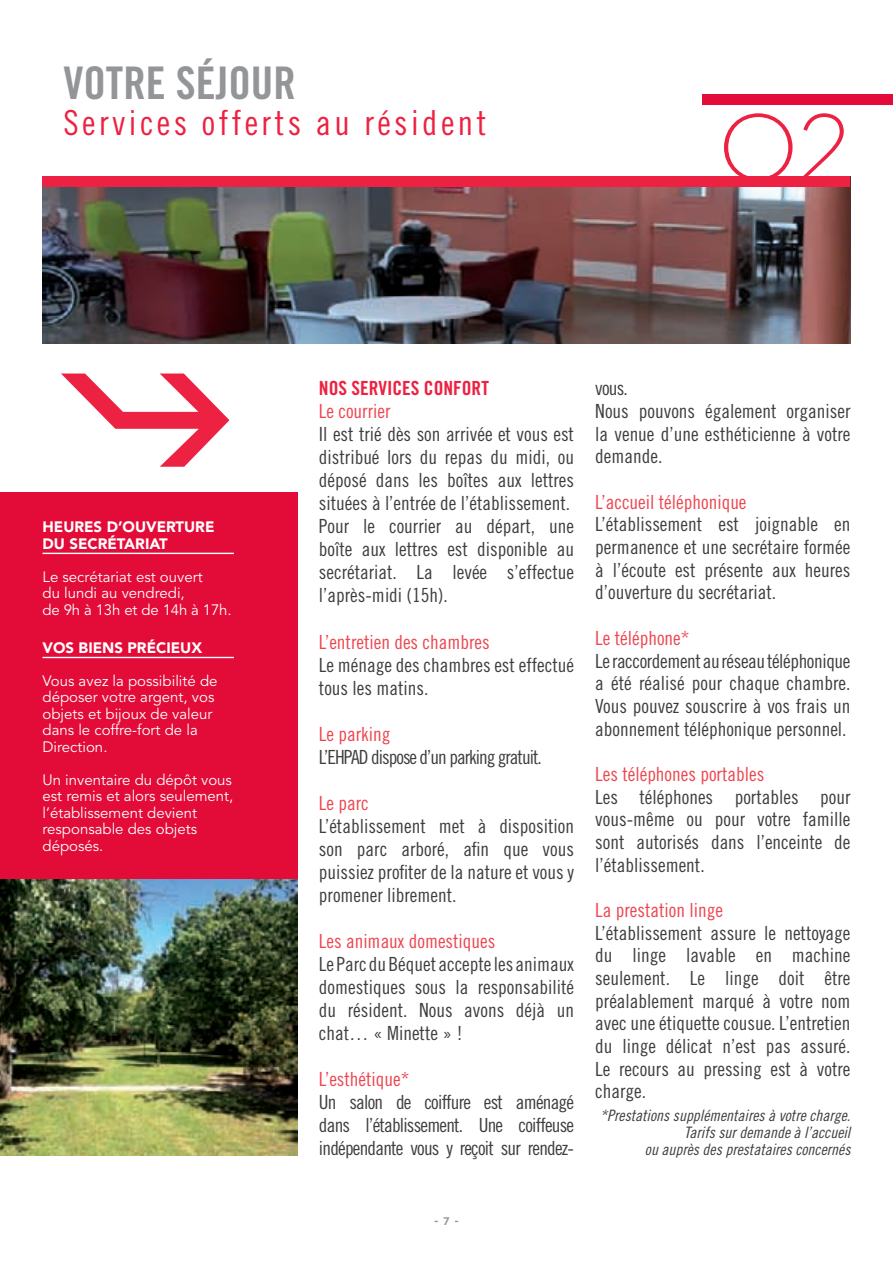
<style>
.page{position:relative;width:893px;height:1263px;background:#fff}
.page>*{position:absolute;margin:0;border:0;box-sizing:border-box;transform-origin:0 0}
.t1{font:300 132.3px "Neutra Disp";color:#ed2141}
.t2{font:45px "Trade Gothic LT Std Bd Cn 20";color:#939598}
.t3{font:34.5px "Trade Gothic LT Std Cn 18";letter-spacing:.1em;color:#ed2141}
.t4{font:19.5px/22.6px "Trade Gothic LT Std Cn 18";color:#3e3e3f;text-align:justify}
.t5{font:19.5px "Trade Gothic LT Std Cn 18";color:#ee454e}
.t6{font:19.5px "Trade Gothic LT Std Cn 18";letter-spacing:-.05em;color:#3e3e3f}
.t7{font:19.5px "Trade Gothic LT Std Bd Cn 20";color:#ed2141}
.t8{font:15.75px/16.6px "Trade Gothic LT Std Cn 18 Obl";color:#3e3e3f;text-align:right}
.t9{font:15px/16.5px "Avenir";color:#fff}
.t10{font:900 15px/16.5px "Avenir";color:#fff}
.t11{font:15px "Neutra Text TF Demi SC";color:#939598}
</style>
<div class="page">
<svg style="left:61px;top:373px;width:168px;height:94px"></svg>
<div style="left:702px;top:94px;width:191px;height:10px;background:#e30b37"></div>
<img style="left:43px;top:187px;width:807px;height:157px">
<div style="left:0;top:492px;width:298px;height:663px;background:#e30b37"></div>
<hr style="left:43px;top:553px;width:191px;height:1px;background:#fff">
<hr style="left:43px;top:657px;width:191px;height:1px;background:#fff">
<div style="left:43px;top:176px;width:807px;height:11px;background:#ed2141"></div>
<img style="left:0;top:879px;width:298px;height:276px">
<h2 class="t2" style="left:63px;top:56px;width:234px">VOTRE SÉJOUR</h2>
<h3 class="t3" style="left:63px;top:102px;width:424px">Services offerts au résident</h3>
<h1 class="t1" style="left:719px;top:64px;width:133px">02</h1>
<p class="t10" style="left:43px;top:519px;width:173px">HEURES D’OUVERTURE<br>DU SECRÉTARIAT</p>
<p class="t9" style="left:43px;top:569px;width:191px">Le secrétariat est ouvert<br>du lundi au vendredi,<br>de 9h à 13h et de 14h à 17h.</p>
<p class="t10" style="left:43px;top:639px;width:161px">VOS BIENS PRÉCIEUX</p>
<p class="t9" style="left:43px;top:673px;width:177px">Vous avez la possibilité de déposer votre argent, vos objets et bijoux de valeur dans le coffre-fort de la<br>Direction.</p>
<p class="t9" style="left:43px;top:772px;width:192px">Un inventaire du dépôt vous est remis et alors seulement, l’établissement devient responsable des objets déposés.</p>
<p class="t7" style="left:319px;top:377px;width:172px">NOS SERVICES CONFORT</p>
<p class="t5" style="left:319px;top:400px;width:73px">Le courrier</p>
<p class="t4" style="left:319px;top:423px;width:257px;text-align:left">Il est trié dès son arrivée et vous est distribué lors du repas du midi, ou déposé dans les boîtes aux lettres situées à l’entrée de l’établissement.<br>Pour le courrier au départ, une boîte aux lettres est disponible au secrétariat. La levée s’effectue l’après-midi (15h).</p>
<p class="t5" style="left:319px;top:630px;width:172px">L’entretien des chambres</p>
<p class="t4" style="left:319px;top:653px;width:257px">Le ménage des chambres est effectué tous les matins.</p>
<p class="t5" style="left:319px;top:722px;width:73px">Le parking</p>
<p class="t6" style="left:319px;top:745px;width:224px">L’EHPAD dispose d’un parking gratuit.</p>
<p class="t5" style="left:319px;top:791px;width:51px">Le parc</p>
<p class="t4" style="left:319px;top:814px;width:257px">L’établissement met à disposition son parc arboré, afin que vous puissiez profiter de la nature et vous y promener librement.</p>
<p class="t5" style="left:319px;top:929px;width:178px">Les animaux domestiques</p>
<p class="t4" style="left:319px;top:952px;width:257px">Le Parc du Béquet accepte les animaux domestiques sous la responsabilité du résident. Nous avons déjà un chat… « Minette » !</p>
<p class="t5" style="left:319px;top:1067px;width:92px">L’esthétique*</p>
<p class="t4" style="left:319px;top:1090px;width:257px">Un salon de coiffure est aménagé dans l’établissement. Une coiffeuse indépendante vous y reçoit sur rendez-</p>
<p class="t4" style="left:595px;top:377px;width:257px;text-align:left">vous.<br>Nous pouvons également organiser la venue d’une esthéticienne à votre demande.</p>
<p class="t5" style="left:595px;top:490px;width:153px">L’accueil téléphonique</p>
<p class="t4" style="left:595px;top:513px;width:257px">L’établissement est joignable en permanence et une secrétaire formée à l’écoute est présente aux heures d’ouverture du secrétariat.</p>
<p class="t5" style="left:595px;top:626px;width:96px">Le téléphone*</p>
<p class="t4" style="left:595px;top:649px;width:257px">Le raccordement au réseau téléphonique a été réalisé pour chaque chambre.<br>Vous pouvez souscrire à vos frais un abonnement téléphonique personnel.</p>
<p class="t5" style="left:595px;top:762px;width:170px">Les téléphones portables</p>
<p class="t4" style="left:595px;top:785px;width:257px">Les téléphones portables pour vous-même ou pour votre famille sont autorisés dans l’enceinte de l’établissement.</p>
<p class="t5" style="left:595px;top:898px;width:129px">La prestation linge</p>
<p class="t4" style="left:595px;top:921px;width:257px">L’établissement assure le nettoyage du linge lavable en machine seulement. Le linge doit être préalablement marqué à votre nom avec une étiquette cousue. L’entretien du linge délicat n’est pas assuré.<br>Le recours au pressing est à votre charge.</p>
<p class="t8" style="left:600px;top:1108px;width:252px">*Prestations supplémentaires à votre charge.<br>Tarifs sur demande à l’accueil<br>ou auprès des prestataires concernés</p>
<p class="t11" style="left:434px;top:1211px;width:26px">-7-</p>
</div>
